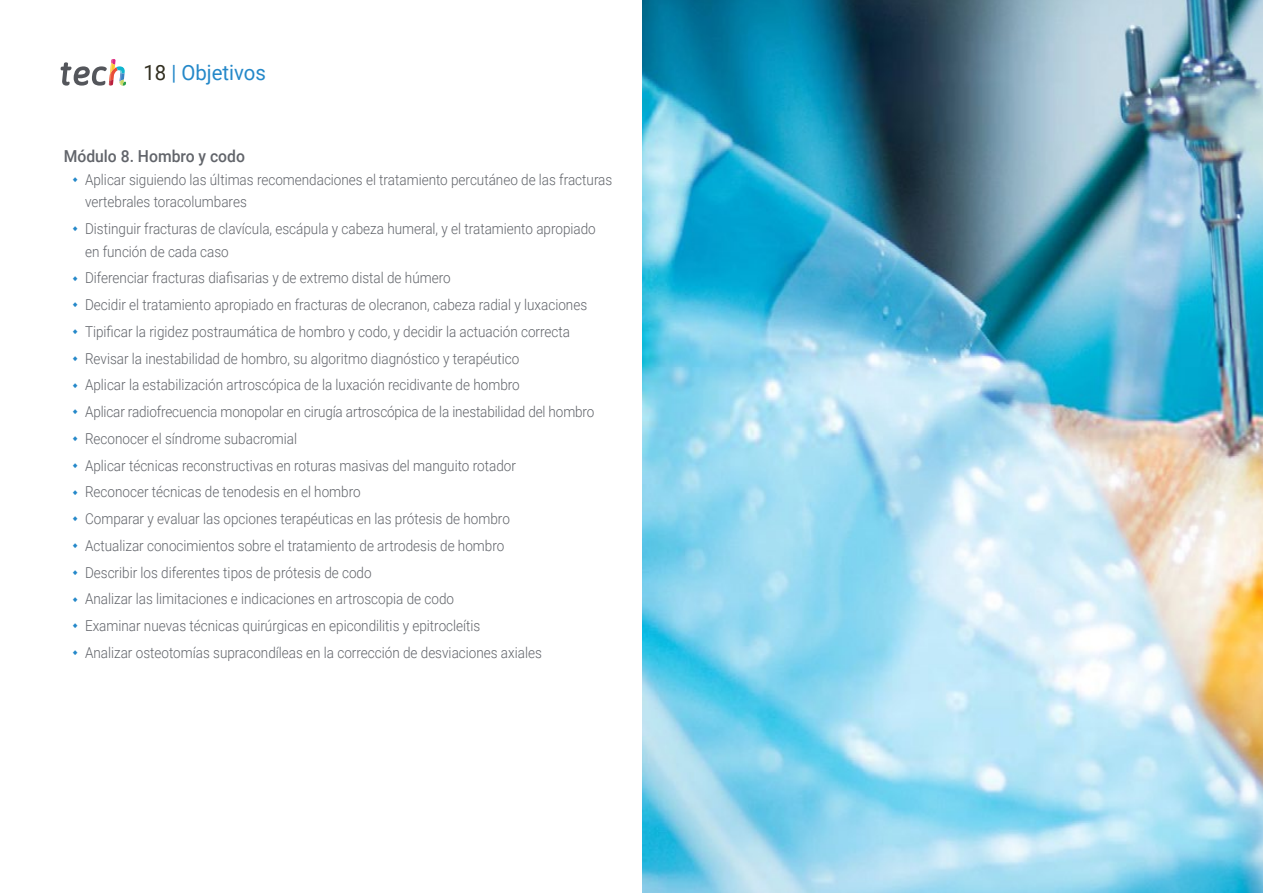
<style>
.page{position:relative;width:1263px;height:893px;background:#fff}
.page>*{position:absolute;margin:0;border:0;box-sizing:border-box;transform-origin:0 0}
.t1{font:21px "Roboto";color:#2488c9}
.t2{font:500 16.5px "Roboto";color:#61646a;scale:.95 1}
.t3{font:300 15px/26.7px "Roboto";color:#61646a;scale:.9 1}
.s1{color:#312e20}
</style>
<div class="page">
<svg style="left:61px;top:59px;width:65px;height:27px"></svg>
<img style="left:642px;top:0;width:621px;height:893px">
<h1 class="t1" style="left:144px;top:57px;width:124px"><span class="s1">18</span> | Objetivos</h1>
<p class="t2" style="left:64px;top:145px;width:192px">Módulo 8. Hombro y codo</p>
<p class="t3" style="left:85px;top:168px;width:587px;line-height:22.5px">Aplicar siguiendo las últimas recomendaciones el tratamiento percutáneo de las fracturas vertebrales toracolumbares</p>
<p class="t3" style="left:85px;top:217px;width:569px;line-height:22.5px">Distinguir fracturas de clavícula, escápula y cabeza humeral, y el tratamiento apropiado en función de cada caso</p>
<p class="t3" style="left:85px;top:264px;width:567px">Diferenciar fracturas diafisarias y de extremo distal de húmero<br>Decidir el tratamiento apropiado en fracturas de olecranon, cabeza radial y luxaciones Tipificar la rigidez postraumática de hombro y codo, y decidir la actuación correcta Revisar la inestabilidad de hombro, su algoritmo diagnóstico y terapéutico<br>Aplicar la estabilización artroscópica de la luxación recidivante de hombro<br>Aplicar radiofrecuencia monopolar en cirugía artroscópica de la inestabilidad del hombro Reconocer el síndrome subacromial<br>Aplicar técnicas reconstructivas en roturas masivas del manguito rotador<br>Reconocer técnicas de tenodesis en el hombro<br>Comparar y evaluar las opciones terapéuticas en las prótesis de hombro<br>Actualizar conocimientos sobre el tratamiento de artrodesis de hombro<br>Describir los diferentes tipos de prótesis de codo<br>Analizar las limitaciones e indicaciones en artroscopia de codo<br>Examinar nuevas técnicas quirúrgicas en epicondilitis y epitrocleítis<br>Analizar osteotomías supracondíleas en la corrección de desviaciones axiales</p>
</div>
